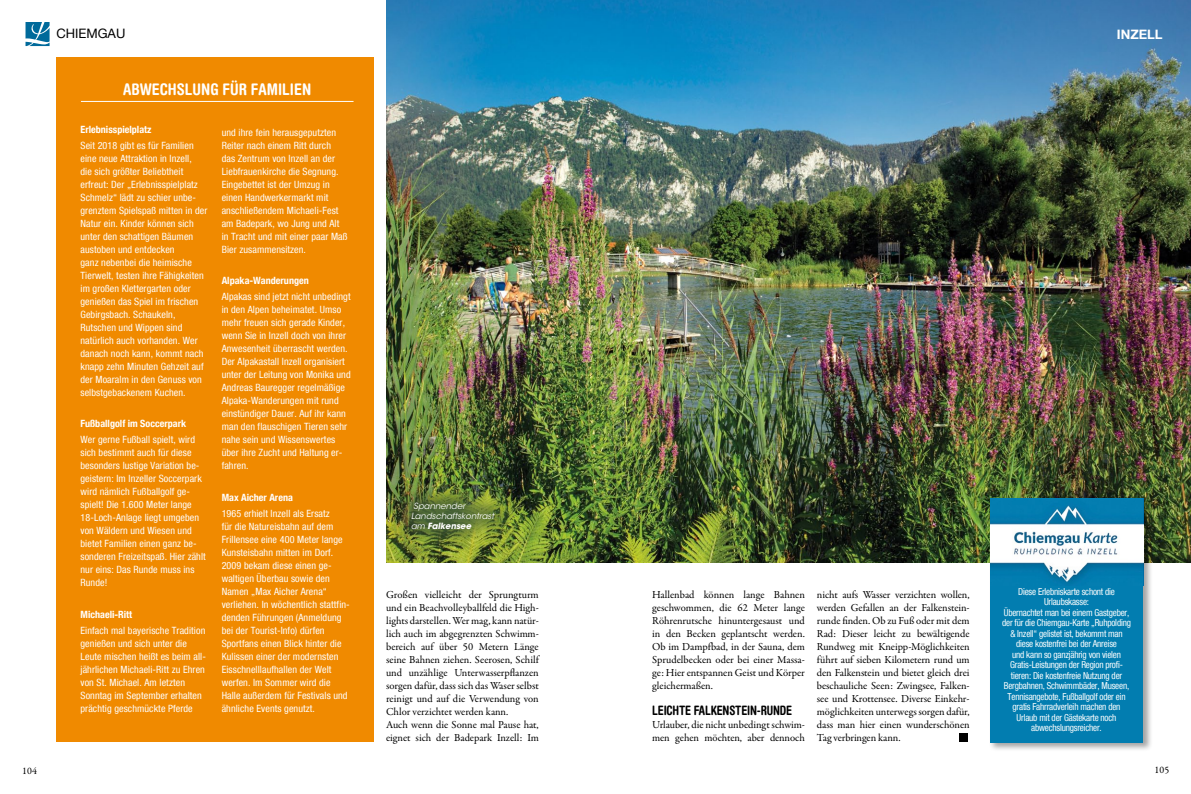
<style>
.page{position:relative;width:1191px;height:794px;background:#fff}
.page>*{position:absolute;margin:0;border:0;box-sizing:border-box;transform-origin:0 0}
.t1{font:700 condensed 16px "Helvetica Rounded LT Std";color:#fff}
.t2{font:700 condensed 13px "Helvetica Rounded LT Std";letter-spacing:-.015em;color:#000;scale:.93 1}
.t3{font:13px "Helvetica Neue LT Com";color:#000}
.t4{font:700 13px "Helvetica Neue LT Com";color:#fff}
.t5{font:10.8px/13px "Garamond Premr Pro";letter-spacing:-.005em;color:#000}
.t6{font:condensed 10px/13px "Helvetica Neue LT Com";letter-spacing:.01em;color:#fff}
.t7{font:700 condensed 10px "Helvetica Neue LT Com";color:#fff}
.t8{font:10px "Garamond Premr Pro";letter-spacing:.015em;color:#000}
.t9{font:condensed 9.6px/10.5px "Helvetica Neue LT Com";letter-spacing:-.02em;color:#fff;text-align:center;scale:.95 1}
.t10{font:italic 8.5px/10px "ITC Avant Garde Std";color:#fff}
.s1{font-weight:700}
</style>
<div class="page">
<img style="left:386px;top:0;width:805px;height:563px">
<div style="left:57px;top:57px;width:317px;height:684px;background:#f08a00"></div>
<hr style="left:81px;top:101px;width:272px;height:1px;background:#fff">
<div style="left:960px;top:733px;width:8px;height:9px;background:#000"></div>
<div style="left:988px;top:497px;width:164px;height:254px;background:#000;opacity:.36"></div>
<div style="left:990px;top:528px;width:153px;height:214px;background:#027db0"></div>
<img style="left:990px;top:499px;width:153px;height:84px">
<div style="left:388px;top:479px;width:129px;height:73px;background:#638a4f;opacity:.67"></div>
<svg style="left:26px;top:22px;width:24px;height:24px"></svg>
<h2 class="t3" style="left:56px;top:26px;width:71px">CHIEMGAU</h2>
<h1 class="t1" style="left:123px;top:80px;width:190px">ABWECHSLUNG FÜR FAMILIEN</h1>
<p class="t6" style="left:222px;top:125px;width:127px">und ihre fein herausgeputzten<br>Reiter nach einem Ritt durch<br>das Zentrum von Inzell an der<br>Liebfrauenkirche die Segnung.<br>Eingebettet ist der Umzug in einen Handwerkermarkt mit anschließendem Michaeli-Fest am Badepark, wo Jung und Alt in Tracht und mit einer paar Maß<br>Bier zusammensitzen.</p>
<p class="t7" style="left:222px;top:275px;width:89px">Alpaka-Wanderungen</p>
<p class="t6" style="left:222px;top:290px;width:130px">Alpakas sind jetzt nicht unbedingt in den Alpen beheimatet. Umso mehr freuen sich gerade Kinder, wenn Sie in Inzell doch von ihrer<br>Anwesenheit überrascht werden.<br>Der Alpakastall Inzell organisiert unter der Leitung von Monika und<br>Andreas Bauregger regelmäßige<br>Alpaka-Wanderungen mit rund einstündiger Dauer. Auf ihr kann man den flauschigen Tieren sehr nahe sein und Wissenswertes über ihre Zucht und Haltung er&shy;fahren.</p>
<p class="t7" style="left:222px;top:491px;width:73px">Max Aicher Arena</p>
<p class="t6" style="left:222px;top:506px;width:130px">1965 erhielt Inzell als Ersatz<br>für die Natureisbahn auf dem<br>Frillensee eine 400 Meter lange<br>Kunsteisbahn mitten im Dorf.<br>2009 bekam diese einen ge&shy;waltigen Überbau sowie den<br>Namen „Max Aicher Arena“ verliehen. In wöchentlich stattfin&shy;denden Führungen (Anmeldung bei der Tourist-Info) dürfen<br>Sportfans einen Blick hinter die<br>Kulissen einer der modernsten<br>Eisschnelllaufhallen der Welt werfen. Im Sommer wird die<br>Halle außerdem für Festivals und ähnliche Events genutzt.</p>
<p class="t7" style="left:80px;top:123px;width:73px">Erlebnisspielplatz</p>
<p class="t6" style="left:80px;top:138px;width:128px">Seit 2018 gibt es für Familien eine neue Attraktion in Inzell,<br>die sich größter Beliebtheit erfreut: Der „Erlebnisspielplatz<br>Schmelz“ lädt zu schier unbe&shy;grenztem Spielspaß mitten in der<br>Natur ein. Kinder können sich unter den schattigen Bäumen austoben und entdecken<br>ganz nebenbei die heimische<br>Tierwelt, testen ihre Fähigkeiten im großen Klettergarten oder genießen das Spiel im frischen<br>Gebirgsbach. Schaukeln,<br>Rutschen und Wippen sind natürlich auch vorhanden. Wer danach noch kann, kommt nach knapp zehn Minuten Gehzeit auf der Moaralm in den Genuss von selbstgebackenem Kuchen.</p>
<p class="t7" style="left:80px;top:418px;width:107px">Fußballgolf im Soccerpark</p>
<p class="t6" style="left:80px;top:433px;width:127px">Wer gerne Fußball spielt, wird sich bestimmt auch für diese besonders lustige Variation be&shy;geistern: Im Inzeller Soccerpark wird nämlich Fußballgolf ge&shy;spielt! Die 1.600 Meter lange<br>18-Loch-Anlage liegt umgeben von Wäldern und Wiesen und bietet Familien einen ganz be&shy;sonderen Freizeitspaß. Hier zählt nur eins: Das Runde muss ins<br>Runde!</p>
<p class="t7" style="left:80px;top:608px;width:53px">Michaeli-Ritt</p>
<p class="t6" style="left:80px;top:623px;width:127px">Einfach mal bayerische Tradition genießen und sich unter die<br>Leute mischen heißt es beim all&shy;jährlichen Michaeli-Ritt zu Ehren von St. Michael. Am letzten<br>Sonntag im September erhalten prächtig geschmückte Pferde</p>
<p class="t8" style="left:22px;top:765px;width:16px">104</p>
<h2 class="t4" style="left:1116px;top:26px;width:47px">INZELL</h2>
<p class="t10" style="left:411px;top:500px;width:86px">Spannender<br>Landschaftskontrast am <span class="s1">Falkensee</span></p>
<p class="t5" style="left:386px;top:588px;width:154px">Großen vielleicht der Sprungturm und ein Beachvolleyballfeld die High&shy;lights darstellen. Wer mag, kann natür&shy;lich auch im abgegrenzten Schwimm&shy;bereich auf über 50 Metern Länge seine Bahnen ziehen. Seerosen, Schilf und unzählige Unterwasserpflanzen sorgen dafür, dass sich das Waser selbst reinigt und auf die Verwendung von Chlor verzichtet werden kann.<br>Auch wenn die Sonne mal Pause hat, eignet sich der Badepark Inzell: Im</p>
<p class="t5" style="left:652px;top:588px;width:154px;text-align:justify">Hallenbad können lange Bahnen geschwommen, die 62 Meter lange Röhrenrutsche hinuntergesaust und in den Becken geplantscht werden.<br>Ob im Dampfbad, in der Sauna, dem Sprudelbecken oder bei einer Massa&shy;ge: Hier entspannen Geist und Körper gleichermaßen.</p>
<h2 class="t2" style="left:652px;top:702px;width:152px">LEICHTE FALKENSTEIN-RUNDE</h2>
<p class="t5" style="left:652px;top:718px;width:154px">Urlauber, die nicht unbedingt schwim&shy;men gehen möchten, aber dennoch</p>
<p class="t5" style="left:817px;top:588px;width:154px;text-align:justify">nicht aufs Wasser verzichten wollen, werden Gefallen an der Falkenstein&shy;runde finden. Ob zu Fuß oder mit dem Rad: Dieser leicht zu bewältigende Rundweg mit Kneipp-Möglichkeiten führt auf sieben Kilometern rund um den Falkenstein und bietet gleich drei beschauliche Seen: Zwingsee, Falken&shy;see und Krottensee. Diverse Einkehr&shy;möglichkeiten unterwegs sorgen dafür, dass man hier einen wunderschönen Tag verbringen kann.</p>
<p class="t9" style="left:1002px;top:586px;width:137px">Diese Erlebniskarte schont die Urlaubskasse:<br>Übernachtet man bei einem Gastgeber, der für die Chiemgau-Karte „Ruhpolding &amp; Inzell“ gelistet ist, bekommt man diese kostenfrei bei der Anreise<br>und kann so ganzjährig von vielen Gratis-Leistungen der Region profi&shy;tieren: Die kostenfreie Nutzung der Bergbahnen, Schwimmbäder, Museen, Tennisangebote, Fußballgolf oder ein gratis Fahrradverleih machen den Urlaub mit der Gästekarte noch abwechslungsreicher.</p>
<p class="t8" style="left:1154px;top:764px;width:16px">105</p>
</div>
